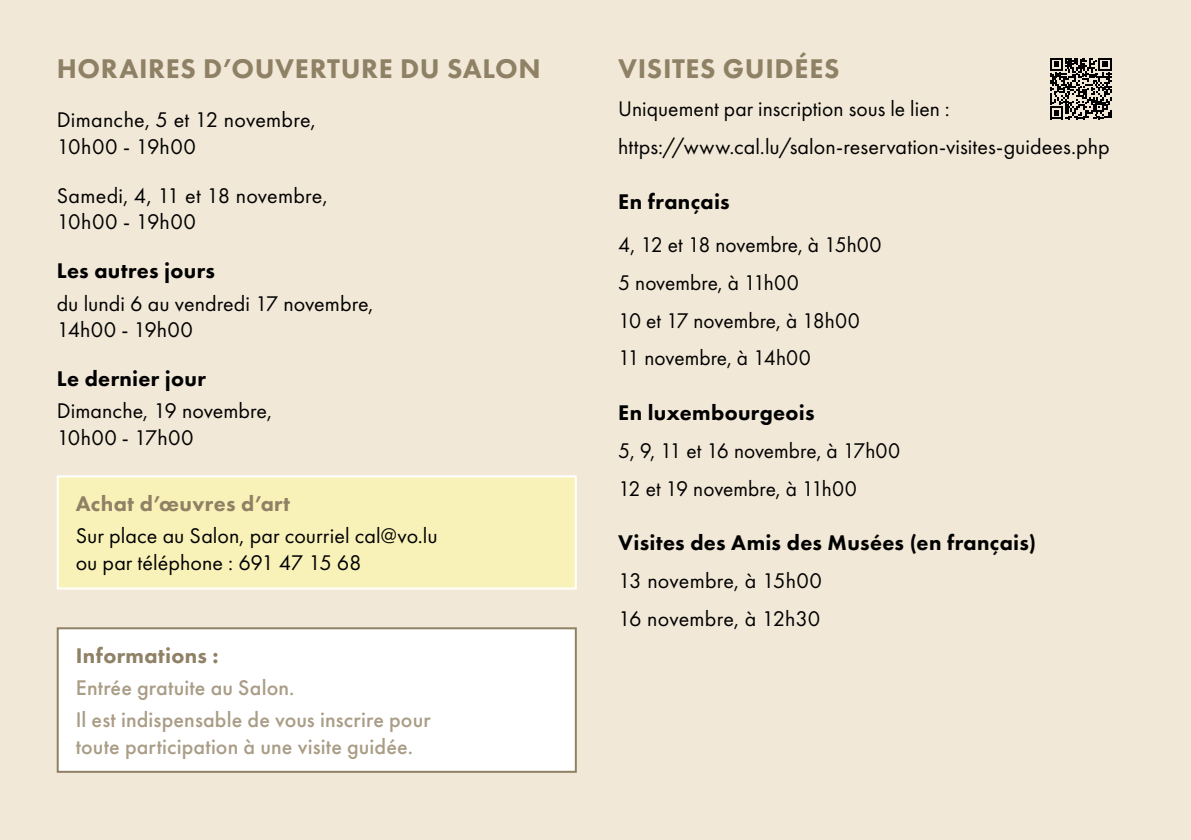
<style>
.page{position:relative;width:1191px;height:840px;background:#fff}
.page>*{position:absolute;margin:0;border:0;box-sizing:border-box;transform-origin:0 0}
.t1{font:800 28px "Futura PT";letter-spacing:.02em;color:#8f8165}
.t2{font:22px/37.8px "Futura PT";letter-spacing:.005em;color:#000}
.t3{font:500 22px/32px "Futura PT";letter-spacing:.005em;color:#a99d86}
.t4{font:800 22px "Futura PT";letter-spacing:.015em;color:#000}
.t5{font:800 22px "Futura PT";letter-spacing:.015em;color:#8f8165}
</style>
<div class="page">
<div style="left:0;top:0;width:1191px;height:839px;background:#f1e8d7"></div>
<div style="left:56px;top:475px;width:521px;height:115px;background:#f9f2b8"></div>
<div style="left:56px;top:627px;width:521px;height:146px;background:#fff"></div>
<svg style="left:1050px;top:58px;width:61px;height:61px"></svg>
<p class="t1" style="left:57px;top:51px;width:485px">HORAIRES D’OUVERTURE DU SALON</p>
<p class="t2" style="left:57px;top:106px;width:261px;line-height:26.4px">Dimanche, 5 et 12 novembre,<br>10h00 - 19h00</p>
<p class="t2" style="left:57px;top:182px;width:272px;line-height:26.4px">Samedi, 4, 11 et 18 novembre,<br>10h00 - 19h00</p>
<p class="t4" style="left:57px;top:257px;width:160px">Les autres jours</p>
<p class="t2" style="left:57px;top:290px;width:318px;line-height:26.4px">du lundi 6 au vendredi 17 novembre,<br>14h00 - 19h00</p>
<p class="t4" style="left:57px;top:365px;width:151px">Le dernier jour</p>
<p class="t2" style="left:57px;top:397px;width:217px;line-height:26.4px">Dimanche, 19 novembre,<br>10h00 - 17h00</p>
<p class="t5" style="left:76px;top:490px;width:216px">Achat d’œuvres d’art</p>
<p class="t2" style="left:76px;top:522px;width:363px;line-height:26.4px">Sur place au Salon, par courriel cal@vo.lu ou par téléphone : 691 47 15 68</p>
<p class="t5" style="left:76px;top:641px;width:144px">Informations :</p>
<p class="t3" style="left:76px;top:671px;width:356px">Entrée gratuite au Salon.<br>Il est indispensable de vous inscrire pour</p>
<p class="t3" style="left:76px;top:730px;width:339px">toute participation à une visite guidée.</p>
<p class="t1" style="left:618px;top:51px;width:223px">VISITES GUIDÉES</p>
<p class="t2" style="left:618px;top:89px;width:493px">Uniquement par inscription sous le lien : https://www.cal.lu/salon-reservation-visites-guidees.php</p>
<p class="t4" style="left:618px;top:187px;width:113px">En français</p>
<p class="t2" style="left:618px;top:225px;width:265px">4, 12 et 18 novembre, à 15h00<br>5 novembre, à 11h00<br>10 et 17 novembre, à 18h00<br>11 novembre, à 14h00</p>
<p class="t4" style="left:618px;top:399px;width:198px">En luxembourgeois</p>
<p class="t2" style="left:618px;top:431px;width:284px">5, 9, 11 et 16 novembre, à 17h00<br>12 et 19 novembre, à 11h00</p>
<p class="t4" style="left:618px;top:529px;width:419px">Visites des Amis des Musées (en français)</p>
<p class="t2" style="left:618px;top:561px;width:205px">13 novembre, à 15h00<br>16 novembre, à 12h30</p>
</div>
